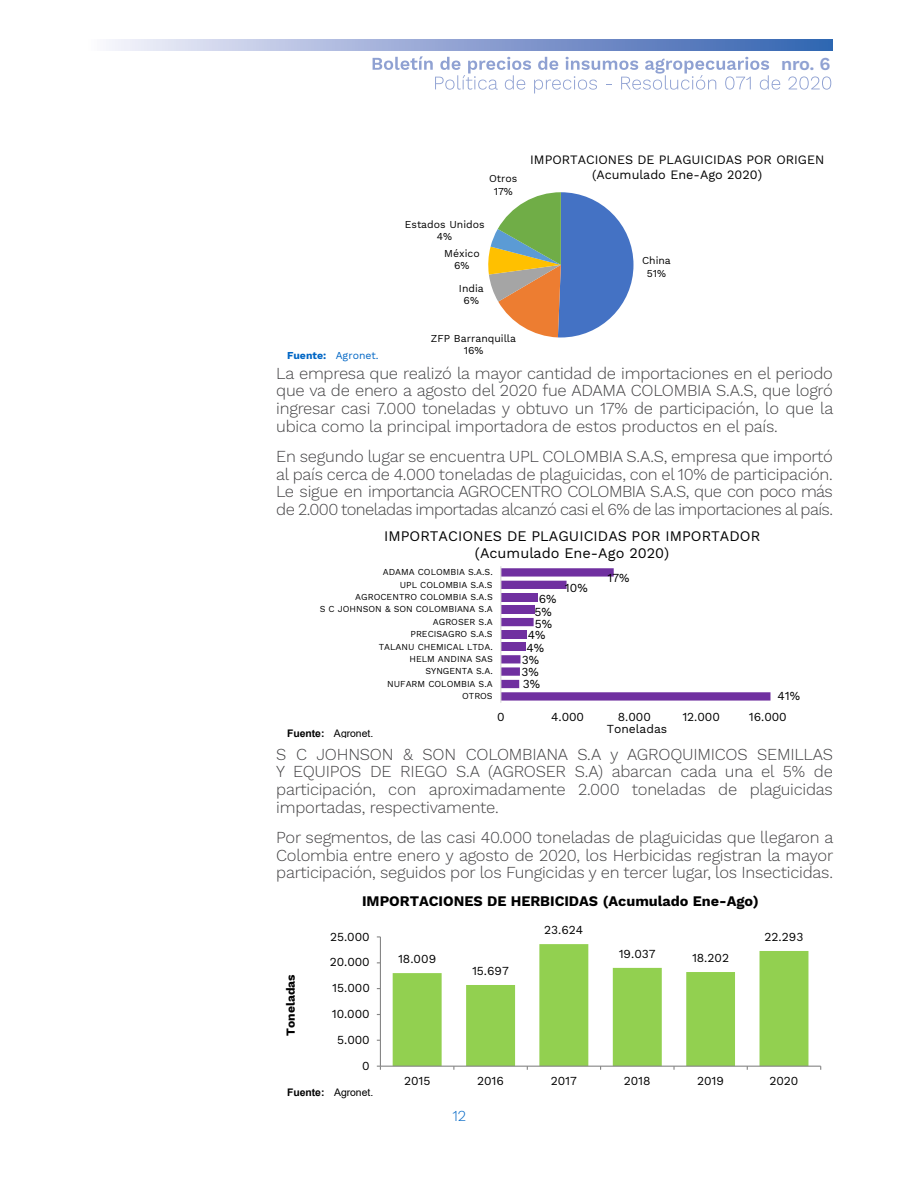
<style>
.page{position:relative;width:918px;height:1188px;background:#fff}
.page>*{position:absolute;margin:0;border:0;box-sizing:border-box;transform-origin:0 0}
.t1{font:600 18px "Work Sans";color:#8fa1d2}
.t2{font:300 16.5px/17.9px "Work Sans";letter-spacing:-.015em;color:#414042;text-align:justify}
.t3{font:300 15px "Work Sans";color:#0066c5}
.t4{font:14.4px/17px "Work Sans";color:#000;text-align:center}
.t5{font:700 14.4px "Work Sans";letter-spacing:-.005em;color:#000}
.t6{font:12.6px/14.7px "Work Sans";color:#000;text-align:center}
.t7{font:12px/12px "Work Sans";color:#000;text-align:justify}
.t8{font:700 12px "Work Sans";color:#000}
.t9{font:10.5px/12.5px "Work Sans";color:#000;text-align:center}
.t10{font:10.5px "Arial";letter-spacing:-.005em;color:#000}
.t11{font:10.5px "Work Sans";color:#0066c5}
.t12{font:9px "Work Sans";color:#000}
.s1{font-weight:700}
</style>
<div class="page">
<svg style="left:109px;top:39px;width:724px;height:11px;background:#8fa4d3"></svg>
<svg style="left:373px;top:56px;width:407px;height:37px"></svg>
<svg style="left:788px;top:76px;width:43px;height:14px"></svg>
<svg style="left:488px;top:192px;width:145px;height:145px"></svg>
<svg style="left:501px;top:568px;width:269px;height:133px"></svg>
<hr style="left:500px;top:566px;width:1px;height:137px;background:#d9d9d9">
<svg style="left:393px;top:944px;width:415px;height:122px;fill:#92d050"></svg>
<hr style="left:380px;top:937px;width:1px;height:129px;background:#868686">
<hr style="left:380px;top:1066px;width:441px;height:1px;background:#868686">
<p class="t1" style="left:781px;top:53px;width:51px">nro. 6</p>
<p class="t11" style="left:287px;top:349px;width:93px"><span class="s1">Fuente:</span> Agronet.</p>
<p class="t9" style="left:489px;top:173px;width:30px">Otros<br>17%</p>
<p class="t9" style="left:405px;top:219px;width:81px">Estados Unidos<br>4%</p>
<p class="t9" style="left:444px;top:248px;width:37px">México<br>6%</p>
<p class="t9" style="left:459px;top:283px;width:26px">India<br>6%</p>
<p class="t9" style="left:431px;top:332px;width:87px">ZFP Barranquilla<br>16%</p>
<p class="t6" style="left:530px;top:153px;width:296px">IMPORTACIONES DE PLAGUICIDAS POR ORIGEN (Acumulado Ene-Ago 2020)</p>
<p class="t9" style="left:642px;top:255px;width:30px">China<br>51%</p>
<p class="t2" style="left:276px;top:365px;width:559px">La empresa que realizó la mayor cantidad de importaciones en el periodo que va de enero a agosto del 2020 fue ADAMA COLOMBIA S.A.S, que logró ingresar casi 7.000 toneladas y obtuvo un 17% de participación, lo que la ubica como la principal importadora de estos productos en el país.</p>
<p class="t2" style="left:276px;top:448px;width:558px">En segundo lugar se encuentra UPL COLOMBIA S.A.S, empresa que importó al país cerca de 4.000 toneladas de plaguicidas, con el 10% de participación.<br>Le sigue en importancia AGROCENTRO COLOMBIA S.A.S, que con poco más de 2.000 toneladas importadas alcanzó casi el 6% de las importaciones al país.</p>
<p class="t4" style="left:384px;top:528px;width:378px">IMPORTACIONES DE PLAGUICIDAS POR IMPORTADOR (Acumulado Ene-Ago 2020)</p>
<p class="t12" style="left:383px;top:567px;width:112px">ADAMA COLOMBIA S.A.S.</p>
<p class="t12" style="left:400px;top:579px;width:94px">UPL COLOMBIA S.A.S</p>
<p class="t12" style="left:355px;top:592px;width:139px">AGROCENTRO COLOMBIA S.A.S</p>
<p class="t7" style="left:539px;top:593px;width:19px">6%</p>
<p class="t7" style="left:565px;top:583px;width:24px">10%</p>
<p class="t7" style="left:608px;top:572px;width:24px">17%</p>
<p class="t12" style="left:320px;top:604px;width:174px">S C JOHNSON &amp; SON COLOMBIANA S.A</p>
<p class="t7" style="left:534px;top:606px;width:19px">5%</p>
<p class="t12" style="left:433px;top:617px;width:61px">AGROSER S.A</p>
<p class="t7" style="left:535px;top:618px;width:19px">5%</p>
<p class="t12" style="left:410px;top:629px;width:84px">PRECISAGRO S.A.S</p>
<p class="t7" style="left:528px;top:630px;width:19px">4%</p>
<p class="t12" style="left:379px;top:641px;width:115px">TALANU CHEMICAL LTDA.</p>
<p class="t7" style="left:526px;top:642px;width:19px">4%</p>
<p class="t12" style="left:409px;top:654px;width:85px">HELM ANDINA SAS</p>
<p class="t12" style="left:425px;top:666px;width:69px">SYNGENTA S.A.</p>
<p class="t12" style="left:387px;top:678px;width:107px">NUFARM COLOMBIA S.A</p>
<p class="t7" style="left:522px;top:655px;width:20px">3% 3% 3%</p>
<p class="t12" style="left:462px;top:691px;width:32px">OTROS</p>
<p class="t7" style="left:777px;top:690px;width:24px">41%</p>
<p class="t10" style="left:287px;top:726px;width:88px"><span class="s1">Fuente:</span> Agronet.</p>
<p class="t7" style="left:497px;top:712px;width:9px">0</p>
<p class="t7" style="left:551px;top:712px;width:34px">4.000</p>
<p class="t7" style="left:618px;top:712px;width:35px">8.000</p>
<p class="t7" style="left:682px;top:712px;width:39px">12.000</p>
<p class="t7" style="left:749px;top:712px;width:39px">16.000</p>
<p class="t7" style="left:607px;top:723px;width:62px">Toneladas</p>
<p class="t2" style="left:276px;top:746px;width:558px">S C JOHNSON &amp; SON COLOMBIANA S.A y AGROQUIMICOS SEMILLAS Y EQUIPOS DE RIEGO S.A (AGROSER S.A) abarcan cada una el 5% de participación, con aproximadamente 2.000 toneladas de plaguicidas importadas, respectivamente.</p>
<p class="t2" style="left:276px;top:829px;width:559px">Por segmentos, de las casi 40.000 toneladas de plaguicidas que llegaron a Colombia entre enero y agosto de 2020, los Herbicidas registran la mayor participación, seguidos por los Fungicidas y en tercer lugar, los Insecticidas.</p>
<p class="t5" style="left:362px;top:893px;width:398px">IMPORTACIONES DE HERBICIDAS (Acumulado Ene-Ago)</p>
<p class="t7" style="left:330px;top:931px;width:41px">25.000</p>
<p class="t8" style="left:284px;top:1036px;width:63px;rotate:-90deg">Toneladas</p>
<p class="t7" style="left:330px;top:957px;width:42px">20.000</p>
<p class="t7" style="left:332px;top:983px;width:39px">15.000</p>
<p class="t7" style="left:332px;top:1009px;width:39px">10.000</p>
<p class="t7" style="left:337px;top:1034px;width:34px">5.000</p>
<p class="t7" style="left:362px;top:1060px;width:9px">0</p>
<p class="t10" style="left:287px;top:1085px;width:88px"><span class="s1">Fuente:</span> Agronet.</p>
<p class="t7" style="left:398px;top:954px;width:40px">18.009</p>
<p class="t7" style="left:472px;top:966px;width:38px">15.697</p>
<p class="t7" style="left:544px;top:925px;width:41px">23.624</p>
<p class="t7" style="left:619px;top:949px;width:39px">19.037</p>
<p class="t7" style="left:692px;top:953px;width:39px">18.202</p>
<p class="t7" style="left:765px;top:932px;width:40px">22.293</p>
<p class="t7" style="left:404px;top:1075px;width:28px">2015</p>
<p class="t7" style="left:477px;top:1075px;width:28px">2016</p>
<p class="t7" style="left:551px;top:1075px;width:28px">2017</p>
<p class="t7" style="left:624px;top:1075px;width:28px">2018</p>
<p class="t7" style="left:697px;top:1075px;width:28px">2019</p>
<p class="t7" style="left:770px;top:1075px;width:30px">2020</p>
<p class="t3" style="left:453px;top:1107px;width:15px">12</p>
</div>
